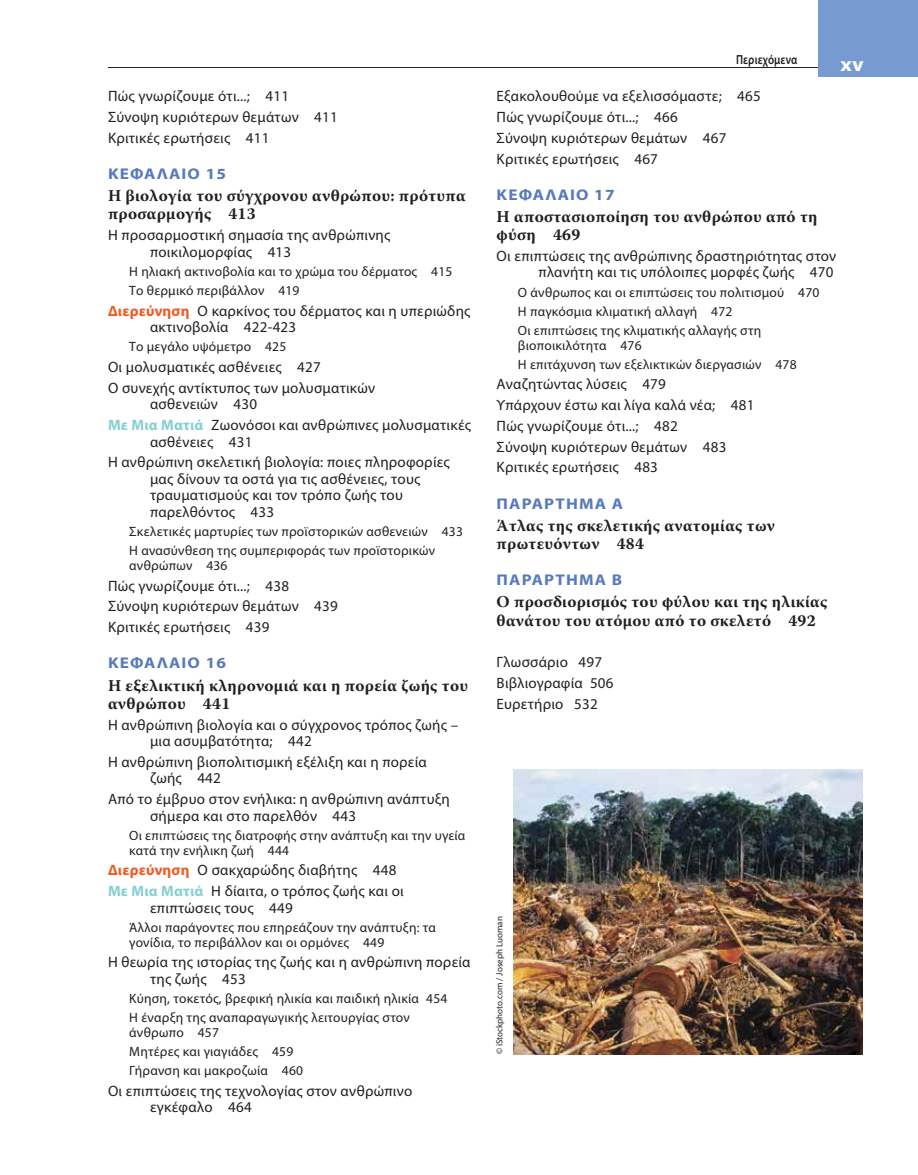
<style>
.page{position:relative;width:918px;height:1175px;background:#fff}
.page>*{position:absolute;margin:0;border:0;box-sizing:border-box;transform-origin:0 0}
.t1{font:700 19.95px "Myriad Pro";color:#fff;scale:1.11 1}
.t2{font:700 16.5px/18.1px "Warnock Pro";letter-spacing:.02em;color:#231f20}
.t3{font:700 15.6px "Myriad Pro";letter-spacing:.065em;color:#587abc;scale:1.11 1}
.t4{font:15px/20.7px "Myriad Pro";letter-spacing:.015em;color:#231f20}
.t5{font:13.5px/19px "Myriad Pro";letter-spacing:.015em;color:#231f20}
.t6{font:600 13.2px "Myriad Pro";letter-spacing:.015em;color:#231f20;scale:.82 1}
.t7{font:9px "Myriad Pro";color:#231f20}
.s1{font-weight:700;color:#f15a22}
.s2{font-weight:700;color:#85d0d1}
</style>
<div class="page">
<hr style="left:108px;top:67px;width:783px;height:1px;background:#231f20">
<div style="left:819px;top:0;width:99px;height:76px;background:#779bd1"></div>
<img style="left:513px;top:769px;width:350px;height:285px">
<p class="t4" style="left:108px;top:86px;width:231px">Πώς γνωρίζουμε ότι...; 411<br>Σύνοψη κυριότερων θεμάτων 411<br>Κριτικές ερωτήσεις 411</p>
<p class="t3" style="left:108px;top:163px;width:108px">ΚΕΦΑΛΑΙΟ 15</p>
<p class="t2" style="left:108px;top:186px;width:359px">Η βιολογία του σύγχρονου ανθρώπου: πρότυπα προσαρμογής 413</p>
<p class="t4" style="left:150px;top:227px;width:242px;line-height:16.5px;text-indent:-42px">Η προσαρμοστική σημασία της ανθρώπινης ποικιλομορφίας 413</p>
<p class="t5" style="left:129px;top:261px;width:325px">Η ηλιακή ακτινοβολία και το χρώμα του δέρματος 415<br>Το θερμικό περιβάλλον 419</p>
<p class="t4" style="left:150px;top:302px;width:322px;line-height:16.5px;text-indent:-42px"><span class="s1">Διερεύνηση</span> Ο καρκίνος του δέρματος και η υπεριώδης ακτινοβολία 422-423</p>
<p class="t5" style="left:129px;top:337px;width:159px">Το μεγάλο υψόμετρο 425</p>
<p class="t4" style="left:108px;top:356px;width:269px">Οι μολυσματικές ασθένειες 427<br>Ο συνεχής αντίκτυπος των μολυσματικών</p>
<p class="t4" style="left:108px;top:393px;width:365px;text-indent:42px">ασθενειών 430<br><span class="s2">Με Μια Ματιά</span> Ζωονόσοι και ανθρώπινες μολυσματικές</p>
<p class="t4" style="left:108px;top:431px;width:343px;text-indent:42px">ασθένειες 431<br>Η ανθρώπινη σκελετική βιολογία: ποιες πληροφορίες</p>
<p class="t4" style="left:150px;top:470px;width:272px;line-height:16.5px">μας δίνουν τα οστά για τις ασθένειες, τους τραυματισμούς και τον τρόπο ζωής του παρελθόντος 433</p>
<p class="t5" style="left:129px;top:521px;width:335px">Σκελετικές μαρτυρίες των προϊστορικών ασθενειών 433<br>Η ανασύνθεση της συμπεριφοράς των προϊστορικών</p>
<p class="t5" style="left:129px;top:555px;width:100px">ανθρώπων 436</p>
<p class="t4" style="left:108px;top:575px;width:231px">Πώς γνωρίζουμε ότι...; 438<br>Σύνοψη κυριότερων θεμάτων 439<br>Κριτικές ερωτήσεις 439</p>
<p class="t3" style="left:108px;top:652px;width:108px">ΚΕΦΑΛΑΙΟ 16</p>
<p class="t2" style="left:108px;top:676px;width:362px">Η εξελικτική κληρονομιά και η πορεία ζωής του ανθρώπου 441</p>
<p class="t4" style="left:150px;top:716px;width:310px;line-height:16.5px;text-indent:-42px">Η ανθρώπινη βιολογία και ο σύγχρονος τρόπος ζωής – μια ασυμβατότητα; 442</p>
<p class="t4" style="left:150px;top:753px;width:278px;line-height:16.5px;text-indent:-42px">Η ανθρώπινη βιοπολιτισμική εξέλιξη και η πορεία ζωής 442</p>
<p class="t4" style="left:150px;top:790px;width:301px;line-height:16.5px;text-indent:-42px">Από το έμβρυο στον ενήλικα: η ανθρώπινη ανάπτυξη σήμερα και στο παρελθόν 443</p>
<p class="t5" style="left:129px;top:827px;width:338px;line-height:14.9px">Οι επιπτώσεις της διατροφής στην ανάπτυξη και την υγεία κατά την ενήλικη ζωή 444</p>
<p class="t4" style="left:108px;top:859px;width:297px"><span class="s1">Διερεύνηση</span> Ο σακχαρώδης διαβήτης 448<br><span class="s2">Με Μια Ματιά</span> Η δίαιτα, ο τρόπος ζωής και οι</p>
<p class="t4" style="left:150px;top:897px;width:144px">επιπτώσεις τους 449</p>
<p class="t5" style="left:129px;top:919px;width:308px;line-height:14.9px">Άλλοι παράγοντες που επηρεάζουν την ανάπτυξη: τα γονίδια, το περιβάλλον και οι ορμόνες 449</p>
<p class="t4" style="left:150px;top:953px;width:322px;line-height:16.5px;text-indent:-42px">H θεωρία της ιστορίας της ζωής και η ανθρώπινη πορεία της ζωής 453</p>
<p class="t5" style="left:129px;top:988px;width:320px">Κύηση, τοκετός, βρεφική ηλικία και παιδική ηλικία 454<br>Η έναρξη της αναπαραγωγικής λειτουργίας στον</p>
<p class="t5" style="left:129px;top:1022px;width:175px">άνθρωπο 457<br>Μητέρες και γιαγιάδες 459<br>Γήρανση και μακροζωία 460</p>
<p class="t4" style="left:150px;top:1082px;width:264px;line-height:16.5px;text-indent:-42px">Οι επιπτώσεις της τεχνολογίας στον ανθρώπινο εγκέφαλο 464</p>
<p class="t6" style="left:736px;top:51px;width:76px">Περιεχόμενα</p>
<h1 class="t1" style="left:840px;top:51px;width:23px">xv</h1>
<p class="t4" style="left:497px;top:86px;width:266px">Εξακολουθούμε να εξελισσόμαστε; 465<br>Πώς γνωρίζουμε ότι...; 466<br>Σύνοψη κυριότερων θεμάτων 467<br>Κριτικές ερωτήσεις 467</p>
<p class="t3" style="left:497px;top:184px;width:108px">ΚΕΦΑΛΑΙΟ 17</p>
<p class="t2" style="left:497px;top:207px;width:322px">Η αποστασιοποίηση του ανθρώπου από τη φύση 469</p>
<p class="t4" style="left:497px;top:247px;width:341px;line-height:16.5px;text-align:right">Οι επιπτώσεις της ανθρώπινης δραστηριότητας στον πλανήτη και τις υπόλοιπες μορφές ζωής 470</p>
<p class="t5" style="left:518px;top:282px;width:303px">Ο άνθρωπος και οι επιπτώσεις του πολιτισμού 470<br>Η παγκόσμια κλιματική αλλαγή 472<br>Οι επιπτώσεις της κλιματικής αλλαγής στη</p>
<p class="t5" style="left:518px;top:335px;width:280px">βιοποικιλότητα 476<br>Η επιτάχυνση των εξελικτικών διεργασιών 478</p>
<p class="t4" style="left:497px;top:374px;width:259px">Αναζητώντας λύσεις 479<br>Υπάρχουν έστω και λίγα καλά νέα; 481<br>Πώς γνωρίζουμε ότι...; 482<br>Σύνοψη κυριότερων θεμάτων 483<br>Κριτικές ερωτήσεις 483</p>
<p class="t3" style="left:497px;top:493px;width:115px">ΠΑΡΑΡΤΗΜΑ Α</p>
<p class="t2" style="left:497px;top:516px;width:280px">Άτλας της σκελετικής ανατομίας των πρωτευόντων 484</p>
<p class="t3" style="left:497px;top:569px;width:115px">ΠΑΡΑΡΤΗΜΑ Β</p>
<p class="t2" style="left:497px;top:592px;width:332px">Ο προσδιορισμός του φύλου και της ηλικίας θανάτου του ατόμου από το σκελετό 492</p>
<p class="t4" style="left:497px;top:651px;width:119px">Γλωσσάριο 497<br>Βιβλιογραφία 506<br>Ευρετήριο 532</p>
<p class="t7" style="left:494px;top:1054px;width:139px;rotate:-90deg">© iStockphoto.com / Joseph Luoman</p>
</div>
